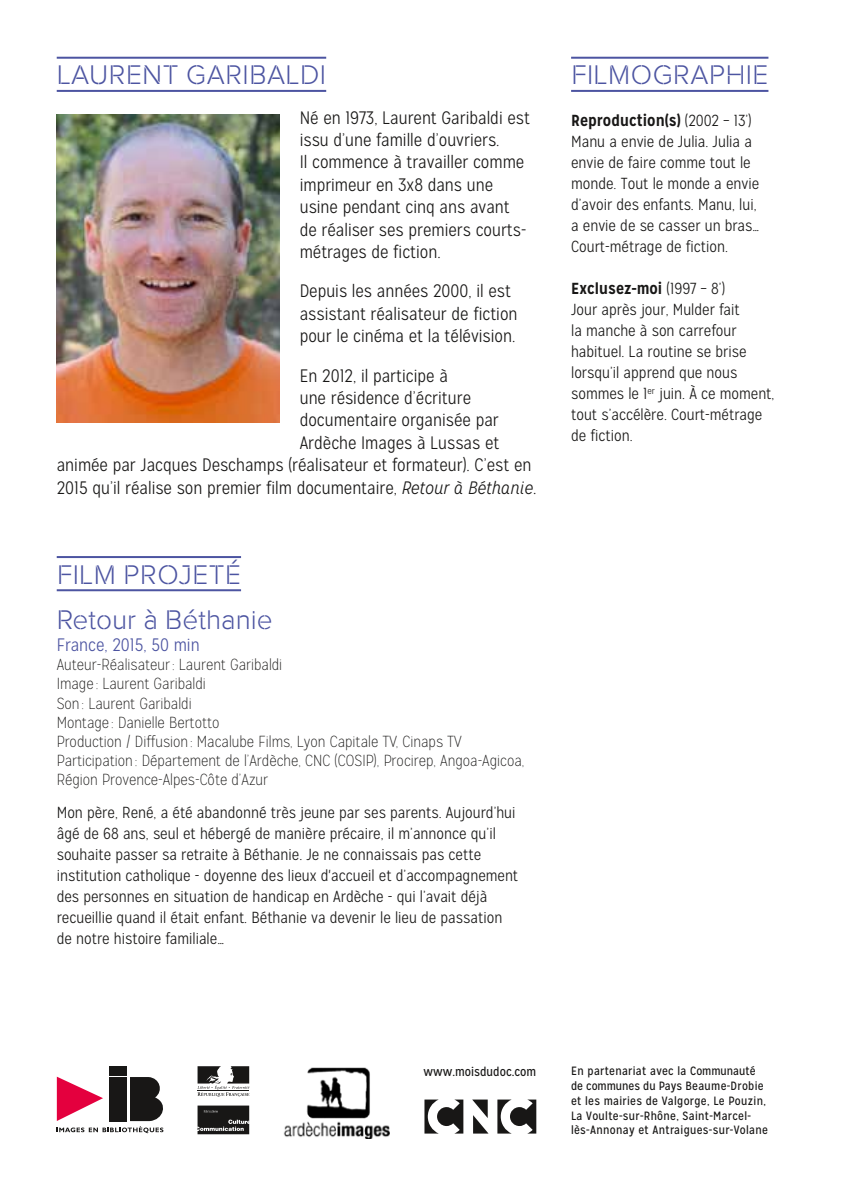
<style>
.page{position:relative;width:851px;height:1191px;background:#fff}
.page>*{position:absolute;margin:0;border:0;box-sizing:border-box;transform-origin:0 0}
.t1{font:28px "Rafale RU";letter-spacing:.02em;color:#4c54a1}
.t2{font:28px/45px "Rafale RU";color:#4c54a1}
.t3{font:300 18px/22.4px "Mission Gothic";color:#181716}
.t4{font:300 18px "Mission Gothic";color:#4c54a1}
.t5{font:300 16px/21px "Mission Gothic";color:#181716}
.t6{font:100 16px/19.2px "Mission Gothic";color:#181716}
.t7{font:12.8px "Mission Gothic";color:#181716}
.t8{font:12px/14.8px "Mission Gothic";letter-spacing:.025em;color:#181716}
.s1{font-style:italic}
.s2{font-weight:700}
</style>
<div class="page">
<svg style="left:197px;top:1105px;width:52px;height:29px;background:#353434"></svg>
<svg style="left:197px;top:1066px;width:52px;height:30px"></svg>
<hr style="left:197px;top:1090px;width:52px;height:1px;background:#181716">
<svg style="left:424px;top:1099px;width:112px;height:34px"></svg>
<div style="left:109px;top:1065px;width:18px;height:10px;background:#181716"></div>
<svg style="left:57px;top:1076px;width:107px;height:57px"></svg>
<img style="left:283px;top:1067px;width:106px;height:71px">
<img style="left:57px;top:115px;width:223px;height:307px">
<hr style="left:57px;top:57px;width:269px;height:2px;background:#4c54a1">
<hr style="left:57px;top:90px;width:269px;height:2px;background:#4c54a1">
<hr style="left:57px;top:556px;width:184px;height:2px;background:#4c54a1">
<hr style="left:57px;top:589px;width:184px;height:2px;background:#4c54a1">
<hr style="left:571px;top:57px;width:197px;height:2px;background:#4c54a1">
<hr style="left:571px;top:90px;width:197px;height:2px;background:#4c54a1">
<h1 class="t1" style="left:57px;top:59px;width:271px">LAURENT GARIBALDI</h1>
<p class="t3" style="left:300px;top:106px;width:232px">Né en 1973, Laurent Garibaldi est issu d’une famille d’ouvriers.<br>Il commence à travailler comme imprimeur en 3x8 dans une usine pendant cinq ans avant de réaliser ses premiers courts&shy;métrages de fiction.</p>
<p class="t3" style="left:300px;top:280px;width:219px">Depuis les années 2000, il est assistant réalisateur de fiction pour le cinéma et la télévision.</p>
<p class="t3" style="left:300px;top:364px;width:150px">En 2012, il participe à</p>
<p class="t3" style="left:300px;top:387px;width:173px">une résidence d’écriture</p>
<p class="t3" style="left:300px;top:409px;width:200px">documentaire organisée par</p>
<p class="t3" style="left:300px;top:432px;width:201px">Ardèche Images à Lussas et</p>
<p class="t3" style="left:57px;top:454px;width:476px">animée par Jacques Deschamps (réalisateur et formateur). C’est en</p>
<p class="t3" style="left:57px;top:476px;width:481px">2015 qu’il réalise son premier film documentaire, <span class="s1">Retour à Béthanie</span>.</p>
<h1 class="t2" style="left:57px;top:552px;width:217px">FILM PROJETÉ<br>Retour à Béthanie</h1>
<p class="t4" style="left:57px;top:634px;width:144px">France, 2015, 50 min</p>
<p class="t6" style="left:57px;top:655px;width:469px">Auteur-Réalisateur: Laurent Garibaldi<br>Image : Laurent Garibaldi<br>Son : Laurent Garibaldi<br>Montage : Danielle Bertotto<br>Production / Diffusion : Macalube Films, Lyon Capitale TV, Cinaps TV Participation : Département de l’Ardèche, CNC (COSIP), Procirep, Angoa-Agicoa, Région Provence-Alpes-Côte d’Azur</p>
<p class="t5" style="left:57px;top:802px;width:463px">Mon père, René, a été abandonné très jeune par ses parents. Aujourd’hui âgé de 68 ans, seul et hébergé de manière précaire, il m’annonce qu’il souhaite passer sa retraite à Béthanie. Je ne connaissais pas cette institution catholique - doyenne des lieux d'accueil et d’accompagnement des personnes en situation de handicap en Ardèche - qui l’avait déjà recueillie quand il était enfant. Béthanie va devenir le lieu de passation de notre histoire familiale…</p>
<h1 class="t1" style="left:571px;top:59px;width:198px">FILMOGRAPHIE</h1>
<p class="t5" style="left:571px;top:110px;width:190px"><span class="s2">Reproduction(s)</span> (2002 – 13’)<br>Manu a envie de Julia. Julia a envie de faire comme tout le monde. Tout le monde a envie d’avoir des enfants. Manu, lui, a envie de se casser un bras…<br>Court‑métrage de fiction.</p>
<p class="t5" style="left:571px;top:278px;width:205px"><span class="s2">Exclusez-moi</span> (1997 – 8’)<br>Jour après jour, Mulder fait<br>la manche à son carrefour habituel. La routine se brise lorsqu’il apprend que nous sommes le 1<sup>er</sup> juin. À ce moment, tout s’accélère. Court-métrage de fiction.</p>
<p class="t7" style="left:423px;top:1063px;width:114px">www.moisdudoc.com</p>
<p class="t8" style="left:571px;top:1063px;width:198px">En partenariat avec la Communauté de communes du Pays Beaume-Drobie et les mairies de Valgorge, Le Pouzin, La Voulte-sur-Rhône, Saint-Marcel&shy;lès‑Annonay et Antraigues-sur-Volane</p>
</div>
